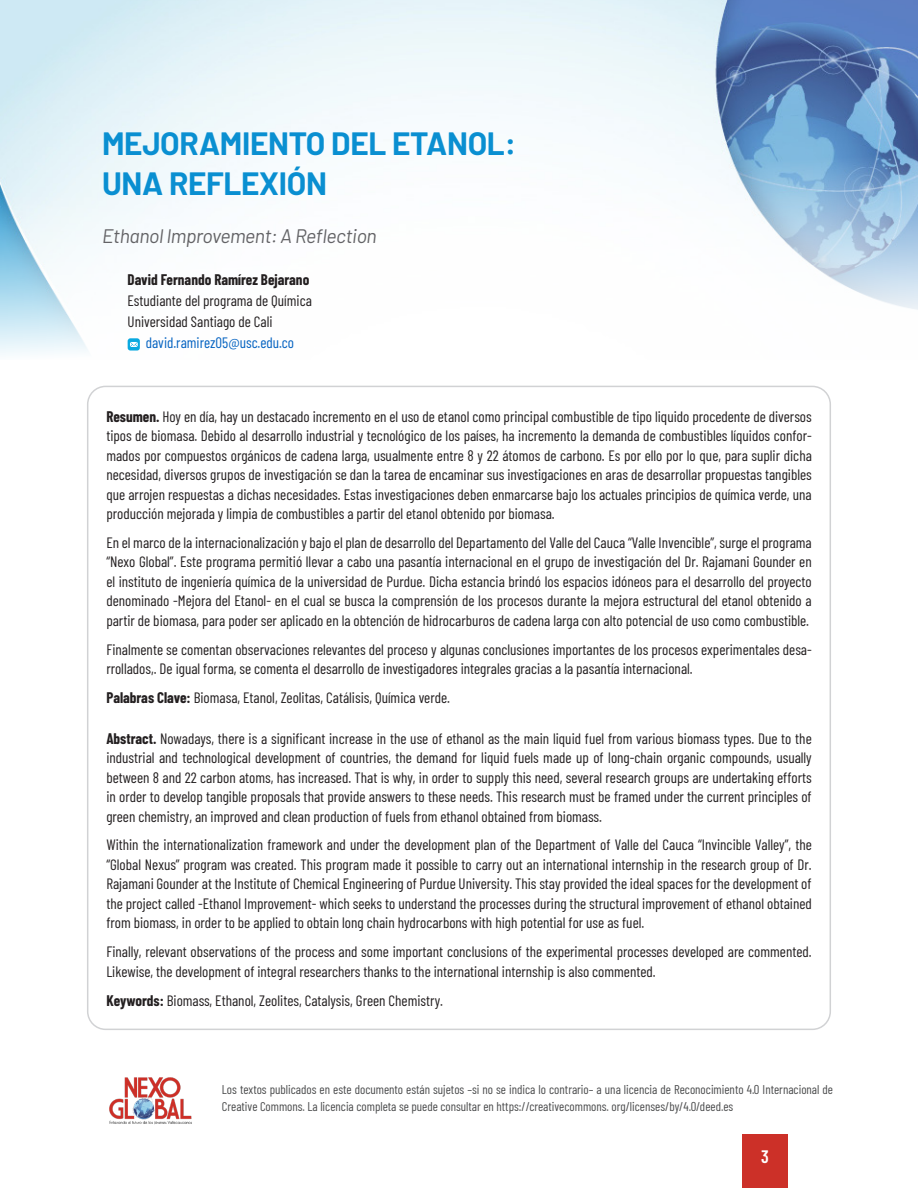
<style>
.page{position:relative;width:918px;height:1188px;background:#fff}
.page>*{position:absolute;margin:0;border:0;box-sizing:border-box;transform-origin:0 0}
.t1{font:700 31.5px "Barlow";letter-spacing:-.01em;color:#0a8fd1}
.t2{font:italic 19.5px "Barlow";letter-spacing:-.02em;color:#636366}
.t3{font:600 18px "Barlow Condensed";color:#fff}
.No_Spacing{font:15px/19.5px "Barlow Condensed";color:#231f20;text-align:justify}
.No_Spacing-2{font:700 15px "Barlow Condensed";color:#231f20}
.t4{font:15px "Barlow Condensed";color:#0563c1}
.t5{font:12.75px/17.1px "Barlow Condensed";color:#4b4c4d}
.s1{font-weight:700}
</style>
<div class="page">
<div style="left:743px;top:1134px;width:45px;height:54px;background:#cc3028"></div>
<img style="left:0;top:0;width:918px;height:355px">
<svg style="left:128px;top:338px;width:12px;height:13px"></svg>
<img style="left:109px;top:1077px;width:83px;height:48px">
<p class="t1" style="left:102px;top:120px;width:416px">MEJORAMIENTO DEL ETANOL:</p>
<p class="t1" style="left:102px;top:161px;width:226px">UNA REFLEXIÓN</p>
<p class="t2" style="left:102px;top:222px;width:276px">Ethanol Improvement: A Reflection</p>
<p class="No_Spacing-2" style="left:128px;top:269px;width:183px">David Fernando Ramírez Bejarano</p>
<p class="No_Spacing" style="left:128px;top:290px;width:186px">Estudiante del programa de Química</p>
<p class="No_Spacing" style="left:128px;top:311px;width:147px">Universidad Santiago de Cali</p>
<p class="t4" style="left:146px;top:332px;width:150px">david.ramirez05@usc.edu.co</p>
<p class="No_Spacing" style="left:106px;top:405px;width:707px"><span class="s1">Resumen.</span> Hoy en día, hay un destacado incremento en el uso de etanol como principal combustible de tipo liquido procedente de diversos tipos de biomasa. Debido al desarrollo industrial y tecnológico de los países, ha incremento la demanda de combustibles líquidos confor&shy;mados por compuestos orgánicos de cadena larga, usualmente entre 8 y 22 átomos de carbono. Es por ello por lo que, para suplir dicha necesidad, diversos grupos de investigación se dan la tarea de encaminar sus investigaciones en aras de desarrollar propuestas tangibles que arrojen respuestas a dichas necesidades. Estas investigaciones deben enmarcarse bajo los actuales principios de química verde, una producción mejorada y limpia de combustibles a partir del etanol obtenido por biomasa.</p>
<p class="No_Spacing" style="left:106px;top:532px;width:707px">En el marco de la internacionalización y bajo el plan de desarrollo del Departamento del Valle del Cauca “Valle Invencible”, surge el programa “Nexo Global”. Este programa permitió llevar a cabo una pasantía internacional en el grupo de investigación del Dr. Rajamani Gounder en el instituto de ingeniería química de la universidad de Purdue. Dicha estancia brindó los espacios idóneos para el desarrollo del proyecto denominado -Mejora del Etanol- en el cual se busca la comprensión de los procesos durante la mejora estructural del etanol obtenido a partir de biomasa, para poder ser aplicado en la obtención de hidrocarburos de cadena larga con alto potencial de uso como combustible.</p>
<p class="No_Spacing" style="left:106px;top:639px;width:707px">Finalmente se comentan observaciones relevantes del proceso y algunas conclusiones importantes de los procesos experimentales desa&shy;rrollados,. De igual forma, se comenta el desarrollo de investigadores integrales gracias a la pasantía internacional.</p>
<p class="No_Spacing" style="left:106px;top:687px;width:345px"><span class="s1">Palabras Clave:</span> Biomasa, Etanol, Zeolitas, Catálisis, Química verde.</p>
<p class="No_Spacing" style="left:106px;top:727px;width:707px"><span class="s1">Abstract.</span> Nowadays, there is a significant increase in the use of ethanol as the main liquid fuel from various biomass types. Due to the industrial and technological development of countries, the demand for liquid fuels made up of long-chain organic compounds, usually between 8 and 22 carbon atoms, has increased. That is why, in order to supply this need, several research groups are undertaking efforts in order to develop tangible proposals that provide answers to these needs. This research must be framed under the current principles of green chemistry, an improved and clean production of fuels from ethanol obtained from biomass.</p>
<p class="No_Spacing" style="left:106px;top:834px;width:707px">Within the internationalization framework and under the development plan of the Department of Valle del Cauca “Invincible Valley”, the “Global Nexus” program was created. This program made it possible to carry out an international internship in the research group of Dr.<br>Rajamani Gounder at the Institute of Chemical Engineering of Purdue University. This stay provided the ideal spaces for the development of the project called -Ethanol Improvement- which seeks to understand the processes during the structural improvement of ethanol obtained from biomass, in order to be applied to obtain long chain hydrocarbons with high potential for use as fuel.</p>
<p class="No_Spacing" style="left:106px;top:941px;width:707px">Finally, relevant observations of the process and some important conclusions of the experimental processes developed are commented.<br>Likewise, the development of integral researchers thanks to the international internship is also commented.</p>
<p class="No_Spacing" style="left:106px;top:989px;width:338px"><span class="s1">Keywords:</span> Biomass, Ethanol, Zeolites, Catalysis, Green Chemistry.</p>
<p class="t5" style="left:222px;top:1080px;width:613px">Los textos publicados en este documento están sujetos –si no se indica lo contrario– a una licencia de Reconocimiento 4.0 Internacional de<br>Creative Commons. La licencia completa se puede consultar en https://creativecommons. org/licenses/by/4.0/deed.es</p>
<p class="t3" style="left:761px;top:1144px;width:9px">3</p>
</div>
